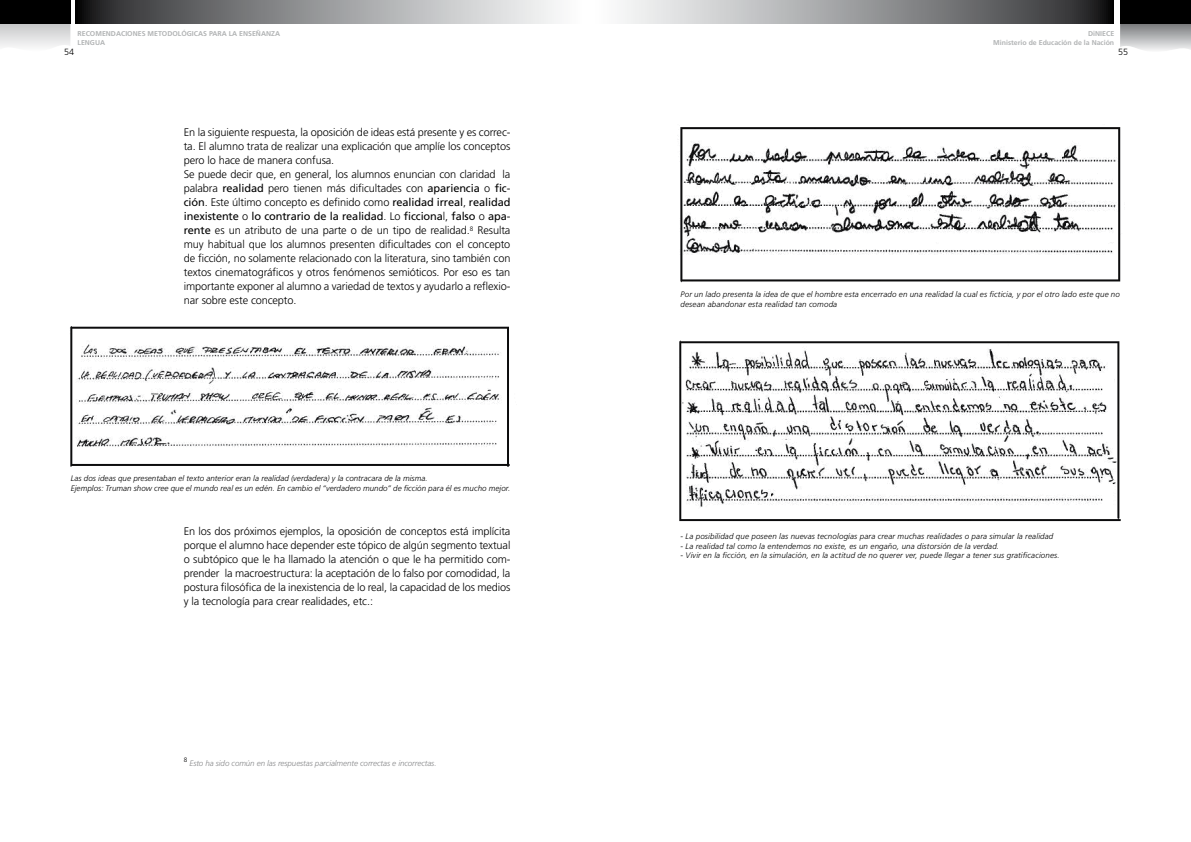
<style>
.page{position:relative;width:1191px;height:842px;background:#fff}
.page>*{position:absolute;margin:0;border:0;box-sizing:border-box;transform-origin:0 0}
.t1{font:300 11px/14px "Frutiger";letter-spacing:-.01em;color:#000}
.t2{font:300 9px "Frutiger";color:#000}
.t3{font:italic 300 8px/9.6px "Frutiger";letter-spacing:.015em;color:#000}
.t4{font:italic 300 8px "Frutiger";letter-spacing:-.01em;color:#87888a}
.t5{font:700 7px/9px "Frutiger";color:#b1b3b4}
.t6{font:300 6.4px "Frutiger";color:#000}
.s1{font-weight:400}
</style>
<div class="page">
<svg style="left:0;top:23px;width:70px;height:24px"></svg>
<div style="left:0;top:0;width:70px;height:23px;background:#000"></div>
<svg style="left:76px;top:0;width:480px;height:23px"></svg>
<svg style="left:1120px;top:23px;width:71px;height:28px"></svg>
<div style="left:1120px;top:0;width:71px;height:23px;background:#000"></div>
<svg style="left:623px;top:0;width:490px;height:23px"></svg>
<img style="left:70px;top:326px;width:440px;height:141px">
<img style="left:680px;top:127px;width:441px;height:156px">
<img style="left:679px;top:340px;width:442px;height:182px">
<p class="t5" style="left:77px;top:29px;width:204px">RECOMENDACIONES METODOLÓGICAS PARA LA ENSEÑANZA<br>LENGUA</p>
<p class="t2" style="left:64px;top:47px;width:12px">54</p>
<p class="t1" style="left:184px;top:125px;width:328px">En la siguiente respuesta, la oposición de ideas está presente y es correc&shy;ta. El alumno trata de realizar una explicación que amplíe los conceptos pero lo hace de manera confusa.<br>Se puede decir que, en general, los alumnos enuncian con claridad la palabra <span class="s1">realidad</span> pero tienen más dificultades con <span class="s1">apariencia</span> o <span class="s1">fic&shy;ción</span>. Este último concepto es definido como <span class="s1">realidad irreal</span>, <span class="s1">realidad inexistente</span> o <span class="s1">lo contrario de la realidad</span>. Lo <span class="s1">ficciona</span>l, <span class="s1">falso</span> o <span class="s1">apa&shy;rente</span> es un atributo de una parte o de un tipo de realidad.<sup>8</sup> Resulta muy habitual que los alumnos presenten dificultades con el concepto de ficción, no solamente relacionado con la literatura, sino también con textos cinematográficos y otros fenómenos semióticos. Por eso es tan importante exponer al alumno a variedad de textos y ayudarlo a reflexio&shy;nar sobre este concepto.</p>
<p class="t3" style="left:71px;top:474px;width:441px">Las dos ideas que presentaban el texto anterior eran la realidad (verdadera) y la contracara de la misma.<br>Ejemplos: Truman show cree que el mundo real es un edén. En cambio el “verdadero mundo” de ficción para él es mucho mejor.</p>
<p class="t1" style="left:184px;top:524px;width:328px;text-align:justify">En los dos próximos ejemplos, la oposición de conceptos está implícita porque el alumno hace depender este tópico de algún segmento textual o subtópico que le ha llamado la atención o que le ha permitido com&shy;prender la macroestructura: la aceptación de lo falso por comodidad, la postura filosófica de la inexistencia de lo real, la capacidad de los medios y la tecnología para crear realidades, etc.:</p>
<p class="t6" style="left:184px;top:756px;width:5px">8</p>
<p class="t4" style="left:189px;top:758px;width:249px">Esto ha sido común en las respuestas parcialmente correctas e incorrectas.</p>
<p class="t5" style="left:993px;top:29px;width:122px;text-align:right">DiNIECE<br>Ministerio de Educación de la Nación</p>
<p class="t2" style="left:1118px;top:47px;width:12px">55</p>
<p class="t3" style="left:680px;top:290px;width:441px">Por un lado presenta la idea de que el hombre esta encerrado en una realidad la cual es ficticia, y por el otro lado este que no desean abandonar esta realidad tan comoda</p>
<p class="t3" style="left:680px;top:531px;width:374px">- La posibilidad que poseen las nuevas tecnologías para crear muchas realidades o para simular la realidad</p>
<p class="t3" style="left:680px;top:541px;width:320px">- La realidad tal como la entendemos no existe, es un engaño, una distorsión de la verdad.</p>
<p class="t3" style="left:680px;top:551px;width:381px">- Vivir en la ficción, en la simulación, en la actitud de no querer ver, puede llegar a tener sus gratificaciones.</p>
</div>
